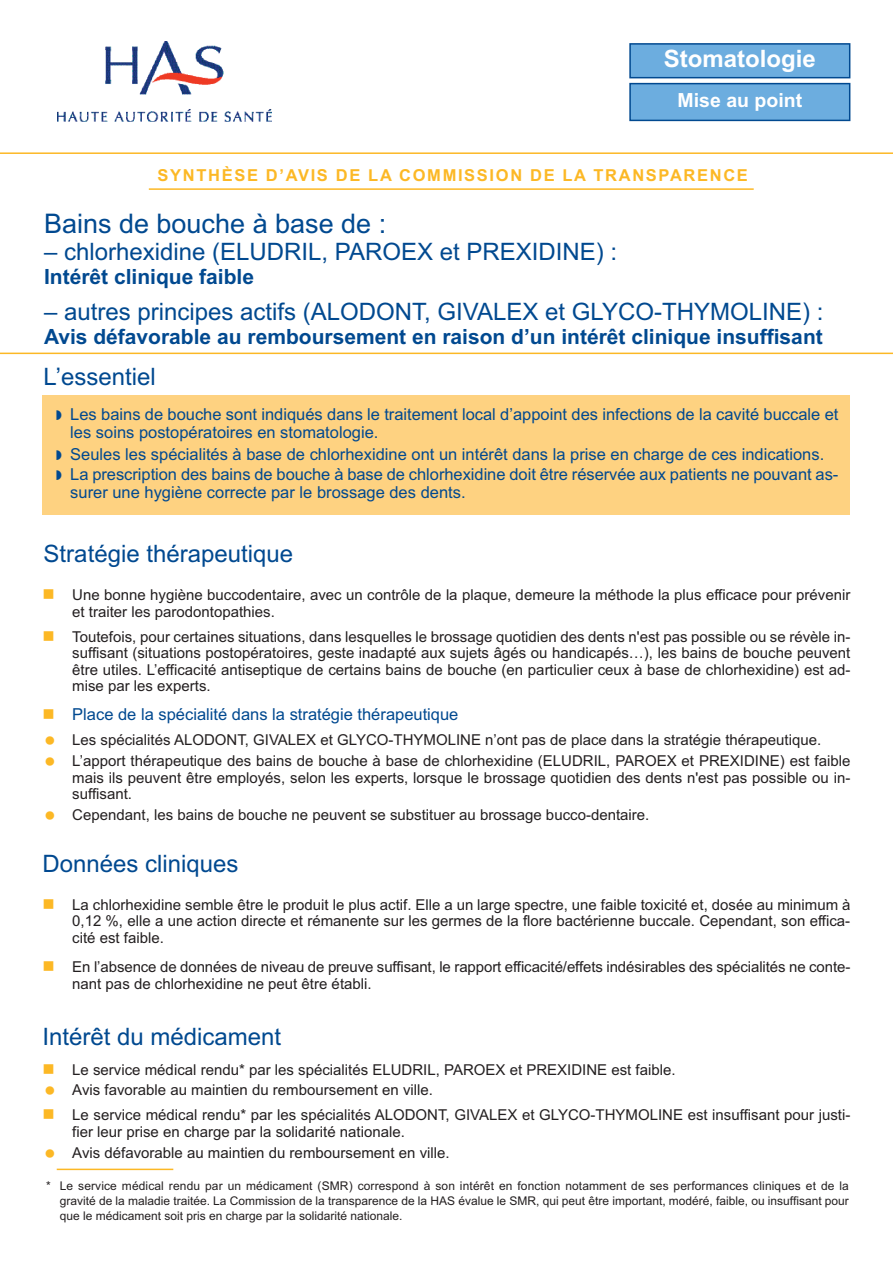
<style>
.page{position:relative;width:893px;height:1263px;background:#fff}
.page>*{position:absolute;margin:0;border:0;box-sizing:border-box;transform-origin:0 0}
.t1{font:27px "Arial";color:#014990}
.t2{font:24px "Arial";color:#014990}
.t3{font:700 24px "Arial";color:#fff}
.t4{font:700 21px "Arial";color:#014990}
.t5{font:700 19.5px "Arial";color:#fff}
.t6{font:16.5px/18px "Arial";color:#014990}
.t7{font:700 16.5px "Arial";letter-spacing:.1em;color:#fcb825}
.t8{font:15px/16.5px "Arial";color:#231f20}
.t9{font:12px/15px "Arial";color:#231f20;text-align:justify}
</style>
<div class="page">
<hr style="left:0;top:353px;width:893px;height:1px;background:#fcb825">
<img style="left:57px;top:41px;width:214px;height:81px">
<hr style="left:0;top:152px;width:893px;height:2px;background:#fcb825">
<div style="left:43px;top:395px;width:807px;height:119px;background:#fed281"></div>
<hr style="left:149px;top:188px;width:605px;height:2px;background:#fcb825">
<div style="left:631px;top:84px;width:218px;height:36px;background:#6caddf"></div>
<div style="left:629px;top:83px;width:221px;height:38px;border:2px solid #014990"></div>
<div style="left:631px;top:45px;width:218px;height:32px;background:#6caddf"></div>
<div style="left:629px;top:43px;width:221px;height:35px;border:2px solid #014990"></div>
<hr style="left:57px;top:1168px;width:116px;height:2px;background:#fcb825">
<h2 class="t3" style="left:664px;top:45px;width:154px">Stomatologie</h2>
<h3 class="t5" style="left:678px;top:89px;width:126px">Mise au point</h3>
<p class="t7" style="left:158px;top:166px;width:592px">SYNTHÈSE D’AVIS DE LA COMMISSION DE LA TRANSPARENCE</p>
<h1 class="t1" style="left:44px;top:208px;width:344px">Bains de bouche à base de :</h1>
<h2 class="t2" style="left:44px;top:238px;width:575px">– chlorhexidine (ELUDRIL, PAROEX et PREXIDINE) :</h2>
<h3 class="t4" style="left:44px;top:265px;width:212px">Intérêt clinique faible</h3>
<h2 class="t2" style="left:44px;top:297px;width:781px">– autres principes actifs (ALODONT, GIVALEX et GLYCO-THYMOLINE) :</h2>
<h3 class="t4" style="left:44px;top:324px;width:780px">Avis défavorable au remboursement en raison d’un intérêt clinique insuffisant</h3>
<h2 class="t2" style="left:44px;top:362px;width:114px">L’essentiel</h2>
<p class="t6" style="left:70px;top:405px;width:770px">Les bains de bouche sont indiqués dans le traitement local d’appoint des infections de la cavité buccale et les soins postopératoires en stomatologie.</p>
<p class="t6" style="left:70px;top:444px;width:770px;line-height:20.1px">Seules les spécialités à base de chlorhexidine ont un intérêt dans la prise en charge de ces indications.<br>La prescription des bains de bouche à base de chlorhexidine doit être réservée aux patients ne pouvant as-</p>
<p class="t6" style="left:70px;top:483px;width:397px">surer une hygiène correcte par le brossage des dents.</p>
<h2 class="t2" style="left:44px;top:540px;width:251px">Stratégie thérapeutique</h2>
<p class="t8" style="left:72px;top:587px;width:780px">Une bonne hygiène buccodentaire, avec un contrôle de la plaque, demeure la méthode la plus efficace pour prévenir et traiter les parodontopathies.</p>
<p class="t8" style="left:72px;top:628px;width:780px;text-align:justify">Toutefois, pour certaines situations, dans lesquelles le brossage quotidien des dents n'est pas possible ou se révèle in&shy;suffisant (situations postopératoires, geste inadapté aux sujets âgés ou handicapés…), les bains de bouche peuvent être utiles. L’efficacité antiseptique de certains bains de bouche (en particulier ceux à base de chlorhexidine) est ad&shy;mise par les experts.</p>
<p class="t6" style="left:72px;top:706px;width:388px">Place de la spécialité dans la stratégie thérapeutique</p>
<p class="t8" style="left:72px;top:730px;width:780px;line-height:20.7px">Les spécialités ALODONT, GIVALEX et GLYCO-THYMOLINE n’ont pas de place dans la stratégie thérapeutique.<br>L’apport thérapeutique des bains de bouche à base de chlorhexidine (ELUDRIL, PAROEX et PREXIDINE) est faible</p>
<p class="t8" style="left:72px;top:769px;width:780px">mais ils peuvent être employés, selon les experts, lorsque le brossage quotidien des dents n'est pas possible ou in&shy;suffisant.</p>
<p class="t8" style="left:72px;top:806px;width:579px">Cependant, les bains de bouche ne peuvent se substituer au brossage bucco-dentaire.</p>
<h2 class="t2" style="left:43px;top:850px;width:198px">Données cliniques</h2>
<p class="t8" style="left:72px;top:896px;width:780px;text-align:justify">La chlorhexidine semble être le produit le plus actif. Elle a un large spectre, une faible toxicité et, dosée au minimum à 0,12 %, elle a une action directe et rémanente sur les germes de la flore bactérienne buccale. Cependant, son effica&shy;cité est faible.</p>
<p class="t8" style="left:72px;top:959px;width:780px">En l’absence de données de niveau de preuve suffisant, le rapport efficacité/effets indésirables des spécialités ne conte&shy;nant pas de chlorhexidine ne peut être établi.</p>
<h2 class="t2" style="left:43px;top:1023px;width:240px">Intérêt du médicament</h2>
<p class="t8" style="left:72px;top:1059px;width:605px;line-height:20.7px">Le service médical rendu* par les spécialités ELUDRIL, PAROEX et PREXIDINE est faible.<br>Avis favorable au maintien du remboursement en ville.</p>
<p class="t8" style="left:72px;top:1107px;width:780px">Le service médical rendu* par les spécialités ALODONT, GIVALEX et GLYCO-THYMOLINE est insuffisant pour justi&shy;fier leur prise en charge par la solidarité nationale.</p>
<p class="t8" style="left:72px;top:1144px;width:379px">Avis défavorable au maintien du remboursement en ville.</p>
<p class="t9" style="left:60px;top:1178px;width:791px;text-indent:-13px">* Le service médical rendu par un médicament (SMR) correspond à son intérêt en fonction notamment de ses performances cliniques et de la gravité de la maladie traitée. La Commission de la transparence de la HAS évalue le SMR, qui peut être important, modéré, faible, ou insuffisant pour que le médicament soit pris en charge par la solidarité nationale.</p>
</div>
